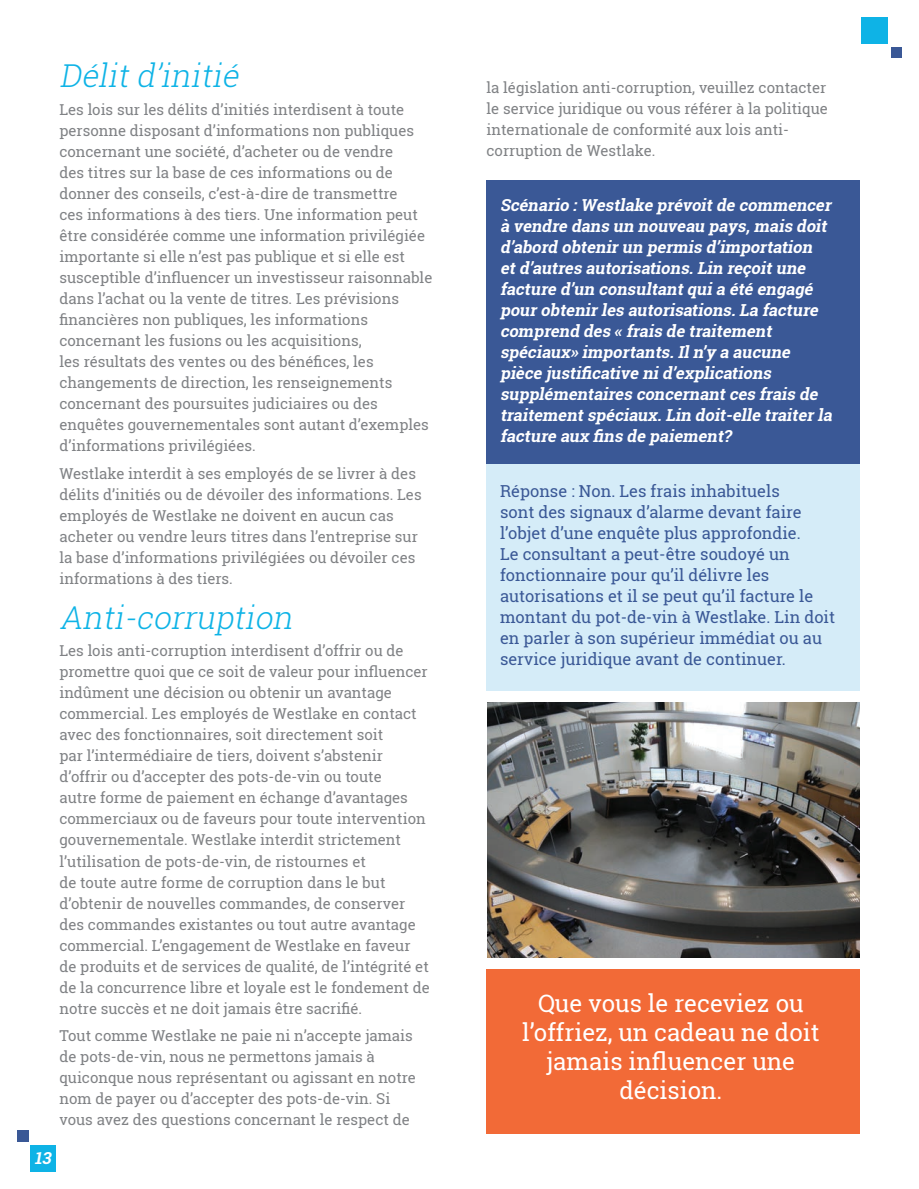
<style>
.page{position:relative;width:919px;height:1189px;background:#fff}
.page>*{position:absolute;margin:0;border:0;box-sizing:border-box;transform-origin:0 0}
.Sustain_SubHead_Larg{font:italic 300 31.5px "Roboto Slab";color:#0eb3e6}
.Sustain_Body{font:24px/28.8px "Roboto Slab";color:#fff;text-align:center}
.Code_Scenario{font:italic 700 16.5px/21px "Roboto Slab";color:#fff}
.Code_Scenario_Answer{font:16.5px/21px "Roboto Slab";color:#3a5896}
.Sustain_Body-2{font:15px/21px "Roboto Slab";color:#808285}
</style>
<div class="page">
<div style="left:486px;top:968px;width:373px;height:164px;background:#f26a37"></div>
<div style="left:486px;top:180px;width:373px;height:286px;background:#3a5896"></div>
<div style="left:486px;top:464px;width:373px;height:226px;background:#d5ecf8"></div>
<img style="left:487px;top:702px;width:372px;height:255px">
<div style="left:30px;top:1144px;width:26px;height:27px;background:#0eb3e6"></div>
<div style="left:17px;top:1130px;width:11px;height:11px;background:#3a5896"></div>
<div style="left:861px;top:18px;width:26px;height:26px;background:#0eb3e6"></div>
<div style="left:890px;top:47px;width:11px;height:11px;background:#3a5896"></div>
<p class="Sustain_SubHead_Larg" style="left:59px;top:54px;width:188px">Délitd’initié</p>
<p class="Sustain_Body-2" style="left:59px;top:99px;width:374px">Les lois sur les délits d’initiés interdisent à toute personne disposant d’informations non publiques concernant une société, d’acheter ou de vendre<br>des titres sur la base de ces informations ou de donner des conseils, c’est-à-dire de transmettre<br>ces informations à des tiers. Une information peut être considérée comme une information privilégiée importante si elle n’est pas publique et si elle est susceptible d’influencer un investisseur raisonnable dans l’achat ou la vente de titres. Les prévisions financières non publiques, les informations concernant les fusions ou les acquisitions,<br>les résultats des ventes ou des bénéfices, les changements de direction, les renseignements concernant des poursuites judiciaires ou des enquêtes gouvernementales sont autant d’exemples d’informations privilégiées.</p>
<p class="Sustain_Body-2" style="left:59px;top:462px;width:363px">Westlake interdit à ses employés de se livrer à des délits d’initiés ou de dévoiler des informations. Les employés de Westlake ne doivent en aucun cas acheter ou vendre leurs titres dans l’entreprise sur la base d’informations privilégiées ou dévoiler ces informations à des tiers.</p>
<p class="Sustain_SubHead_Larg" style="left:59px;top:595px;width:242px">Anti-corruption</p>
<p class="Sustain_Body-2" style="left:59px;top:640px;width:372px">Les lois anti-corruption interdisent d’offrir ou de promettre quoi que ce soit de valeur pour influencer indûment une décision ou obtenir un avantage commercial. Les employés de Westlake en contact avec des fonctionnaires, soit directement soit<br>par l’intermédiaire de tiers, doivent s’abstenir d’offrir ou d’accepter des pots-de-vin ou toute<br>autre forme de paiement en échange d’avantages commerciaux ou de faveurs pour toute intervention gouvernementale. Westlake interdit strictement l’utilisation de pots-de-vin, de ristournes et<br>de toute autre forme de corruption dans le but d’obtenir de nouvelles commandes, de conserver des commandes existantes ou tout autre avantage commercial. L’engagement de Westlake en faveur de produits et de services de qualité, de l’intégrité et de la concurrence libre et loyale est le fondement de notre succès et ne doit jamais être sacrifié.</p>
<p class="Sustain_Body-2" style="left:59px;top:1024px;width:358px">Tout comme Westlake ne paie ni n’accepte jamais de pots-de-vin, nous ne permettons jamais à quiconque nous représentant ou agissant en notre nom de payer ou d’accepter des pots-de-vin. Si vous avez des questions concernant le respect de</p>
<p class="Code_Scenario" style="left:34px;top:1147px;width:22px">13</p>
<p class="Sustain_Body-2" style="left:486px;top:77px;width:343px">la législation anti-corruption, veuillez contacter le service juridique ou vous référer à la politique internationale de conformité aux lois anti&shy;corruption de Westlake.</p>
<p class="Code_Scenario" style="left:500px;top:194px;width:337px">Scénario : Westlake prévoit de commencer à vendre dans un nouveau pays, mais doit d’abord obtenir un permis d’importation et d’autres autorisations. Lin reçoit une facture d’un consultant qui a été engagé pour obtenir les autorisations. La facture comprend des « frais de traitement spéciaux» importants. Il n’y a aucune pièce justificative ni d’explications supplémentaires concernant ces frais de traitement spéciaux. Lin doit-elle traiter la facture aux fins de paiement?</p>
<p class="Code_Scenario_Answer" style="left:500px;top:480px;width:336px">Réponse : Non. Les frais inhabituels<br>sont des signaux d’alarme devant faire l’objet d’une enquête plus approfondie.<br>Le consultant a peut-être soudoyé un fonctionnaire pour qu’il délivre les autorisations et il se peut qu’il facture le montant du pot-de-vin à Westlake. Lin doit en parler à son supérieur immédiat ou au service juridique avant de continuer.</p>
<p class="Sustain_Body" style="left:522px;top:988px;width:299px">Que vous le receviez ou l’offriez, un cadeau ne doit jamais influencer une décision.</p>
</div>
